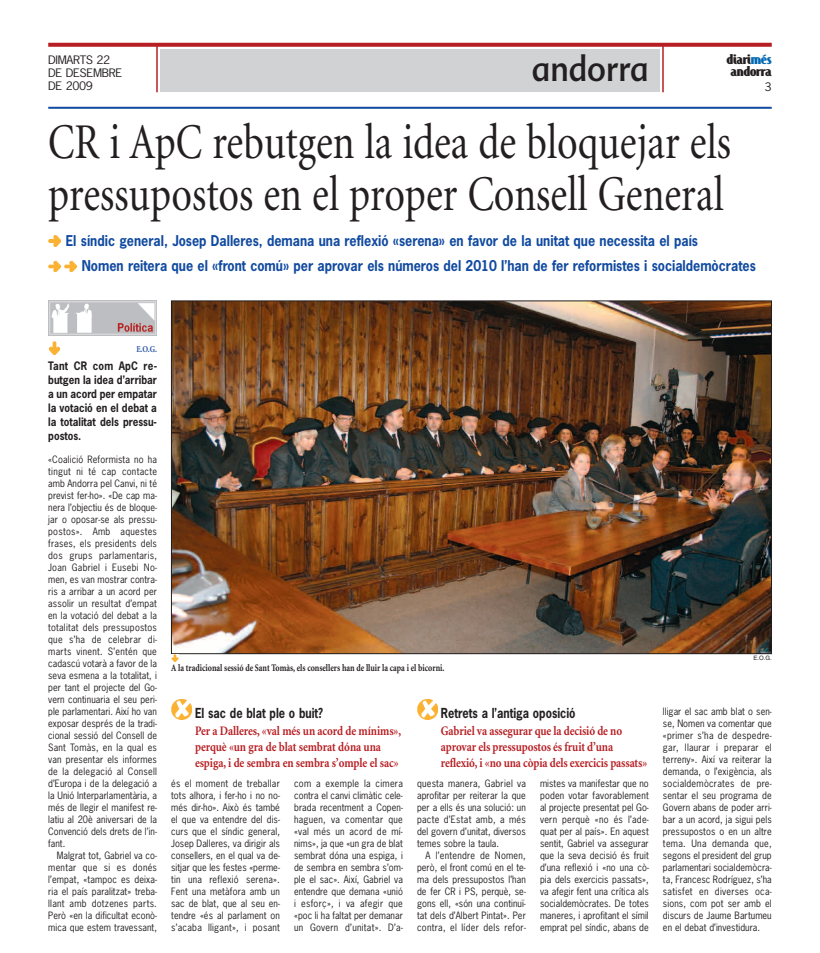
<style>
.page{position:relative;width:820px;height:953px;background:#fff}
.page>*{position:absolute;margin:0;border:0;box-sizing:border-box;transform-origin:0 0}
.t1{font:50px/52px "Minion";color:#231f20;scale:.8 1}
.t2{font:35px "Advert";color:#231f20;scale:.9 1}
.t3{font:700 15px "Jandoni";letter-spacing:-.02em;color:#231f20;scale:1.12 1}
.t4{font:700 14px/25.5px "News Gothic";color:#114aa0;scale:.9 1}
.t5{font:700 13px/15.6px "Minion";letter-spacing:-.01em;color:#b71f24;scale:.85 1}
.t6{font:700 13px "News Gothic";color:#231f20;scale:.85 1}
.t7{font:700 11px/14px "News Gothic";color:#231f20;text-align:justify;scale:.9 1}
.t8{font:11px/13.2px "News Gothic";letter-spacing:-.03em;color:#231f20;scale:1.12 1}
.t9{font:700 10px "Minion";color:#231f20;scale:.8 1}
.t10{font:9.5px/12px "News Gothic";letter-spacing:.005em;color:#231f20;text-align:justify;scale:.95 1}
.t11{font:700 9px "Minion";color:#2b54a4;scale:.85 1}
.t12{font:6px "Helvetica";color:#231f20}
.s1{color:#0168b3}
</style>
<div class="page">
<hr style="left:662px;top:45px;width:1px;height:47px;background:#b71f24">
<svg style="left:48px;top:43px;width:723px;height:4px;background:#bb2c30"></svg>
<hr style="left:156px;top:45px;width:2px;height:47px;background:#b71f24">
<div style="left:160px;top:49px;width:499px;height:43px;background:#d1d2d4"></div>
<img style="left:48px;top:300px;width:109px;height:35px">
<hr style="left:48px;top:107px;width:723px;height:2px;background:#114aa0">
<svg style="left:48px;top:235px;width:13px;height:12px"></svg>
<svg style="left:48px;top:341px;width:13px;height:13px"></svg>
<svg style="left:48px;top:260px;width:29px;height:13px"></svg>
<img style="left:173px;top:302px;width:596px;height:350px">
<svg style="left:171px;top:654px;width:7px;height:7px"></svg>
<img style="left:171px;top:699px;width:20px;height:20px">
<img style="left:417px;top:699px;width:20px;height:20px">
<p class="t8" style="left:48px;top:53px;width:68px">DIMARTS 22<br>DE DESEMBRE<br>DE 2009</p>
<h3 class="t3" style="left:726px;top:50px;width:42px">diari<span class="s1">més</span></h3>
<h2 class="t2" style="left:531px;top:49px;width:132px">andorra</h2>
<h3 class="t3" style="left:730px;top:62px;width:38px">andorra</h3>
<p class="t8" style="left:764px;top:80px;width:8px">3</p>
<h1 class="t1" style="left:48px;top:120px;width:854px">CR i ApC rebutgen la idea de bloquejar els pressupostos en el proper Consell General</h1>
<h3 class="t4" style="left:82px;top:228px;width:750px;text-indent:-16px">El síndic general, Josep Dalleres, demana una reflexió «serena» en favor de la unitat que necessita el país<br>Nomen reitera que el «front comú» per aprovar els números del 2010 l’han de fer reformistes i socialdemòcrates</h3>
<p class="t11" style="left:136px;top:346px;width:26px">E.O.G.</p>
<p class="t7" style="left:48px;top:359px;width:122px">Tant CR com ApC re&shy;butgen la idea d’arribar a un acord per empatar la votació en el debat a la totalitat dels pressu&shy;postos.</p>
<p class="t10" style="left:48px;top:453px;width:116px">«Coalició Reformista no ha tingut ni té cap contacte amb Andorra pel Canvi, ni té previst fer-ho». «De cap ma&shy;nera l’objectiu és de bloque&shy;jar o oposar-se als pressu&shy;postos». Amb aquestes frases, els presidents dels dos grups parlamentaris, Joan Gabriel i Eusebi No&shy;men, es van mostrar contra&shy;ris a arribar a un acord per assolir un resultat d’empat en la votació del debat a la totalitat dels pressupostos que s’ha de celebrar di&shy;marts vinent. S’entén que cadascú votarà a favor de la seva esmena a la totalitat, i per tant el projecte del Go&shy;vern continuaria el seu peri&shy;ple parlamentari. Així ho van exposar després de la tradi&shy;cional sessió del Consell de Sant Tomàs, en la qual es van presentar els informes de la delegació al Consell d’Europa i de la delegació a la Unió Interparlamentària, a més de llegir el manifest re&shy;latiu al 20è aniversari de la Convenció dels drets de l’in&shy;fant.</p>
<p class="t10" style="left:48px;top:849px;width:116px;text-indent:9px">Malgrat tot, Gabriel va co&shy;mentar que si es donés l’empat, «tampoc es deixa&shy;ria el país paralitzat» treba&shy;llant amb dotzenes parts.<br>Però «en la dificultat econò&shy;mica que estem travessant,</p>
<p class="t9" style="left:171px;top:663px;width:343px">A la tradicional sessió de Sant Tomàs, els consellers han de lluir la capa i el bicorni.</p>
<h3 class="t6" style="left:195px;top:706px;width:152px">El sac de blat ple o buit?</h3>
<h3 class="t5" style="left:195px;top:724px;width:244px">Per a Dalleres, «val més un acord de mínims», perquè «un gra de blat sembrat dóna una espiga, i de sembra en sembra s’omple el sac»</h3>
<h3 class="t6" style="left:440px;top:706px;width:160px">Retrets a l’antiga oposició</h3>
<h3 class="t5" style="left:440px;top:724px;width:244px">Gabriel va assegurar que la decisió de no aprovar els pressupostos és fruit d’una reflexió, i «no una còpia dels exercicis passats»</h3>
<p class="t10" style="left:171px;top:777px;width:116px">és el moment de treballar tots alhora, i fer-ho i no no&shy;més dir-ho». Això és també el que va entendre del dis&shy;curs que el síndic general, Josep Dalleres, va dirigir als consellers, en el qual va de&shy;sitjar que les festes «perme&shy;tin una reflexió serena».<br>Fent una metàfora amb un sac de blat, que al seu en&shy;tendre «és al parlament on s’acaba lligant», i posant</p>
<p class="t10" style="left:294px;top:777px;width:116px">com a exemple la cimera contra el canvi climàtic cele&shy;brada recentment a Copen&shy;haguen, va comentar que «val més un acord de mí&shy;nims», ja que «un gra de blat sembrat dóna una espiga, i de sembra en sembra s’om&shy;ple el sac». Així, Gabriel va entendre que demana «unió i esforç», i va afegir que «poc li ha faltat per demanar un Govern d’unitat». D’a-</p>
<p class="t10" style="left:417px;top:777px;width:116px">questa manera, Gabriel va aprofitar per reiterar la que per a ells és una solució: un pacte d’Estat amb, a més del govern d’unitat, diversos temes sobre la taula.</p>
<p class="t10" style="left:417px;top:849px;width:116px;text-indent:9px">A l’entendre de Nomen, però, el front comú en el te&shy;ma dels pressupostos l’han de fer CR i PS, perquè, se&shy;gons ell, «són una continuï&shy;tat dels d’Albert Pintat». Per contra, el líder dels refor-</p>
<p class="t10" style="left:540px;top:777px;width:116px">mistes va manifestar que no poden votar favorablement al projecte presentat pel Go&shy;vern perquè «no és l’ade&shy;quat per al país». En aquest sentit, Gabriel va assegurar que la seva decisió és fruit d’una reflexió i «no una cò&shy;pia dels exercicis passats», va afegir fent una crítica als socialdemòcrates. De totes maneres, i aprofitant el símil emprat pel síndic, abans de</p>
<p class="t12" style="left:753px;top:655px;width:20px">E.O.G.</p>
<p class="t10" style="left:662px;top:705px;width:116px">lligar el sac amb blat o sen&shy;se, Nomen va comentar que «primer s’ha de despedre&shy;gar, llaurar i preparar el terreny». Així va reiterar la demanda, o l’exigència, als socialdemòcrates de pre&shy;sentar el seu programa de Govern abans de poder arri&shy;bar a un acord, ja sigui pels pressupostos o en un altre tema. Una demanda que, segons el president del grup parlamentari socialdemòcra&shy;ta, Francesc Rodríguez, s’ha satisfet en diverses oca&shy;sions, com pot ser amb el discurs de Jaume Bartumeu en el debat d’investidura.</p>
</div>
